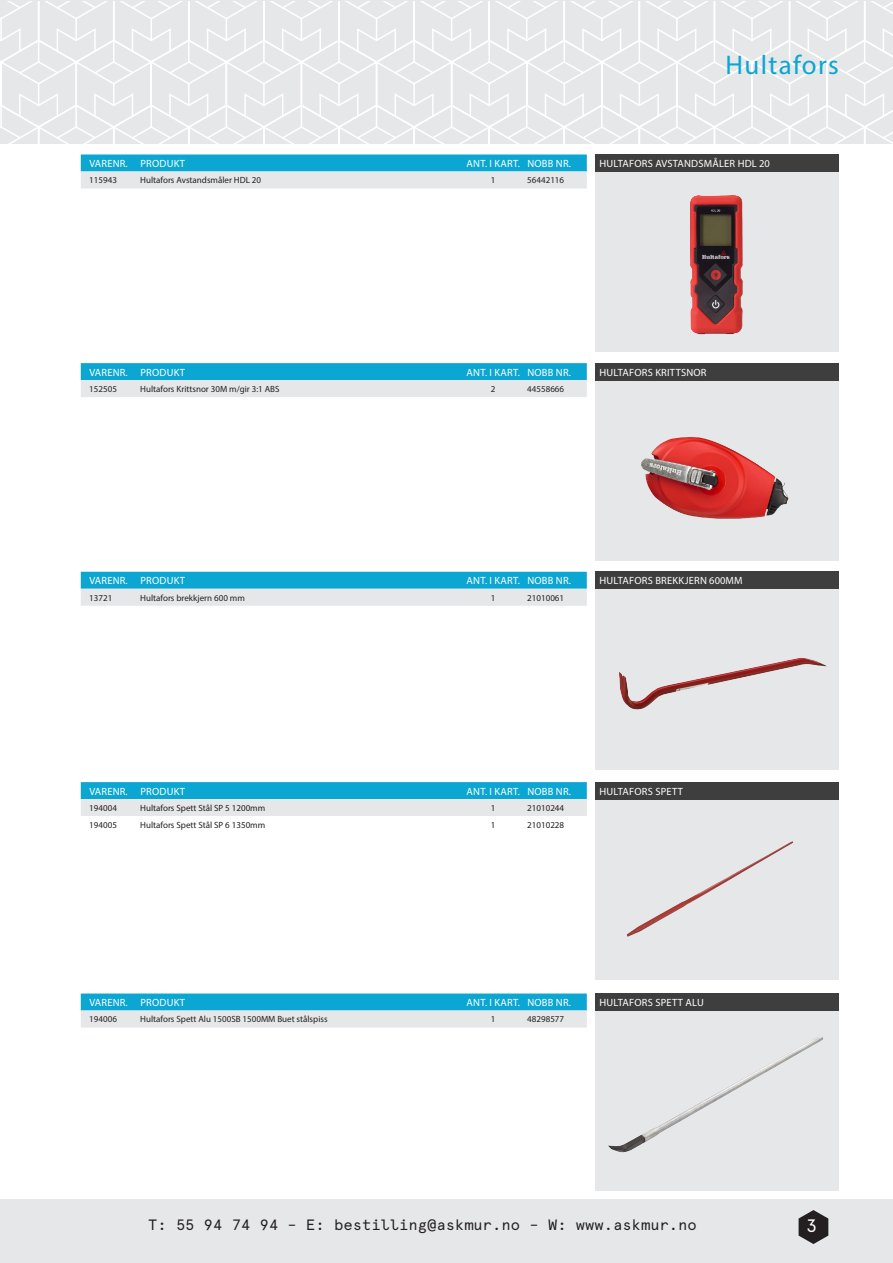
<style>
.page{position:relative;width:893px;height:1263px;background:#fff}
.page>*{position:absolute;margin:0;border:0;box-sizing:border-box;transform-origin:0 0}
.Overskrift_innhold{font:27px "Myriad Pro";letter-spacing:.05em;color:#0ca6d3}
.t1{font:18px "Apercu Mono";color:#fff}
.t2{font:15px "Apercu Mono";color:#231f20}
.Tabell_overskrift_fø{font:10.5px "Myriad Pro";letter-spacing:.02em;color:#fff}
.Overskrift_produktbi{font:10.5px "Myriad Pro";letter-spacing:.02em;color:#fff}
.Tabell_brødtekst{font:9px "Myriad Pro";color:#231f20}
</style>
<div class="page">
<svg style="left:0;top:1px;width:893px;height:143px;background:#e9e9eb"></svg>
<div style="left:0;top:1199px;width:893px;height:64px;background:#e6e7e9"></div>
<svg style="left:799px;top:1210px;width:29px;height:34px"></svg>
<div style="left:595px;top:380px;width:244px;height:181px;background:#e6e7e9"></div>
<div style="left:595px;top:363px;width:244px;height:17px;background:#3e3e3f"></div>
<svg style="left:81px;top:363px;width:506px;height:34px;background:#79c6de"></svg>
<div style="left:595px;top:589px;width:244px;height:180px;background:#e6e7e9"></div>
<div style="left:595px;top:572px;width:244px;height:17px;background:#3e3e3f"></div>
<svg style="left:81px;top:572px;width:506px;height:34px;background:#7bc7de"></svg>
<img style="left:641px;top:437px;width:148px;height:82px">
<img style="left:620px;top:657px;width:206px;height:53px">
<div style="left:595px;top:799px;width:244px;height:181px;background:#e6e7e9"></div>
<div style="left:595px;top:782px;width:244px;height:17px;background:#3e3e3f"></div>
<svg style="left:81px;top:782px;width:506px;height:34px;background:#79c6de"></svg>
<img style="left:626px;top:841px;width:168px;height:96px">
<div style="left:595px;top:1010px;width:244px;height:181px;background:#e6e7e9"></div>
<div style="left:595px;top:993px;width:244px;height:17px;background:#3e3e3f"></div>
<svg style="left:81px;top:993px;width:506px;height:34px;background:#7bc7de"></svg>
<img style="left:608px;top:1037px;width:216px;height:116px">
<div style="left:595px;top:171px;width:244px;height:181px;background:#e6e7e9"></div>
<div style="left:595px;top:154px;width:244px;height:17px;background:#3e3e3f"></div>
<svg style="left:81px;top:154px;width:506px;height:35px;background:#7ec8df"></svg>
<img style="left:690px;top:195px;width:53px;height:140px">
<p class="Overskrift_innhold" style="left:725px;top:49px;width:115px">Hultafors</p>
<p class="Tabell_overskrift_fø" style="left:89px;top:157px;width:40px">VARENR.</p>
<p class="Tabell_overskrift_fø" style="left:140px;top:157px;width:46px">PRODUKT</p>
<p class="Tabell_overskrift_fø" style="left:467px;top:157px;width:55px">ANT. I KART.</p>
<p class="Tabell_overskrift_fø" style="left:527px;top:157px;width:45px">NOBB NR.</p>
<p class="Overskrift_produktbi" style="left:599px;top:157px;width:172px">HULTAFORS AVSTANDSMÅLER HDL 20</p>
<p class="Tabell_brødtekst" style="left:89px;top:175px;width:29px">115943</p>
<p class="Tabell_brødtekst" style="left:140px;top:175px;width:122px">Hultafors Avstandsmåler HDL 20</p>
<p class="Tabell_brødtekst" style="left:491px;top:175px;width:6px">1</p>
<p class="Tabell_brødtekst" style="left:527px;top:175px;width:38px">56442116</p>
<p class="Tabell_overskrift_fø" style="left:89px;top:366px;width:40px">VARENR.</p>
<p class="Tabell_overskrift_fø" style="left:140px;top:366px;width:46px">PRODUKT</p>
<p class="Tabell_overskrift_fø" style="left:467px;top:366px;width:55px">ANT. I KART.</p>
<p class="Tabell_overskrift_fø" style="left:527px;top:366px;width:45px">NOBB NR.</p>
<p class="Overskrift_produktbi" style="left:599px;top:366px;width:109px">HULTAFORS KRITTSNOR</p>
<p class="Tabell_brødtekst" style="left:89px;top:383px;width:29px">152505</p>
<p class="Tabell_brødtekst" style="left:140px;top:383px;width:141px">Hultafors Krittsnor 30M m/gir 3:1 ABS</p>
<p class="Tabell_brødtekst" style="left:491px;top:383px;width:6px">2</p>
<p class="Tabell_brødtekst" style="left:527px;top:383px;width:38px">44558666</p>
<p class="Tabell_overskrift_fø" style="left:89px;top:574px;width:40px">VARENR.</p>
<p class="Tabell_overskrift_fø" style="left:140px;top:574px;width:46px">PRODUKT</p>
<p class="Tabell_overskrift_fø" style="left:467px;top:574px;width:55px">ANT. I KART.</p>
<p class="Tabell_overskrift_fø" style="left:527px;top:574px;width:45px">NOBB NR.</p>
<p class="Overskrift_produktbi" style="left:599px;top:574px;width:145px">HULTAFORS BREKKJERN 600MM</p>
<p class="Tabell_brødtekst" style="left:89px;top:592px;width:25px">13721</p>
<p class="Tabell_brødtekst" style="left:140px;top:592px;width:106px">Hultafors brekkjern 600 mm</p>
<p class="Tabell_brødtekst" style="left:491px;top:592px;width:6px">1</p>
<p class="Tabell_brødtekst" style="left:527px;top:592px;width:38px">21010061</p>
<p class="Tabell_overskrift_fø" style="left:89px;top:784px;width:40px">VARENR.</p>
<p class="Tabell_overskrift_fø" style="left:140px;top:784px;width:46px">PRODUKT</p>
<p class="Tabell_overskrift_fø" style="left:467px;top:784px;width:55px">ANT. I KART.</p>
<p class="Tabell_overskrift_fø" style="left:527px;top:784px;width:45px">NOBB NR.</p>
<p class="Overskrift_produktbi" style="left:599px;top:784px;width:85px">HULTAFORS SPETT</p>
<p class="Tabell_brødtekst" style="left:89px;top:802px;width:29px">194004</p>
<p class="Tabell_brødtekst" style="left:140px;top:802px;width:126px">Hultafors Spett Stål SP 5 1200mm</p>
<p class="Tabell_brødtekst" style="left:491px;top:802px;width:6px">1</p>
<p class="Tabell_brødtekst" style="left:527px;top:802px;width:38px">21010244</p>
<p class="Tabell_brødtekst" style="left:89px;top:819px;width:29px">194005</p>
<p class="Tabell_brødtekst" style="left:140px;top:819px;width:126px">Hultafors Spett Stål SP 6 1350mm</p>
<p class="Tabell_brødtekst" style="left:491px;top:819px;width:6px">1</p>
<p class="Tabell_brødtekst" style="left:527px;top:819px;width:38px">21010228</p>
<p class="Tabell_overskrift_fø" style="left:89px;top:996px;width:40px">VARENR.</p>
<p class="Tabell_overskrift_fø" style="left:140px;top:996px;width:46px">PRODUKT</p>
<p class="Tabell_overskrift_fø" style="left:467px;top:996px;width:55px">ANT. I KART.</p>
<p class="Tabell_overskrift_fø" style="left:527px;top:996px;width:45px">NOBB NR.</p>
<p class="Overskrift_produktbi" style="left:599px;top:996px;width:106px">HULTAFORS SPETT ALU</p>
<p class="Tabell_brødtekst" style="left:89px;top:1014px;width:29px">194006</p>
<p class="Tabell_brødtekst" style="left:140px;top:1014px;width:189px">Hultafors Spett Alu 1500SB 1500MM Buet stålspiss</p>
<p class="Tabell_brødtekst" style="left:491px;top:1014px;width:6px">1</p>
<p class="Tabell_brødtekst" style="left:527px;top:1014px;width:38px">48298577</p>
<p class="t2" style="left:148px;top:1215px;width:550px">T: 55 94 74 94 – E: bestilling@askmur.no – W: www.askmur.no</p>
<p class="t1" style="left:806px;top:1214px;width:13px">3</p>
</div>
